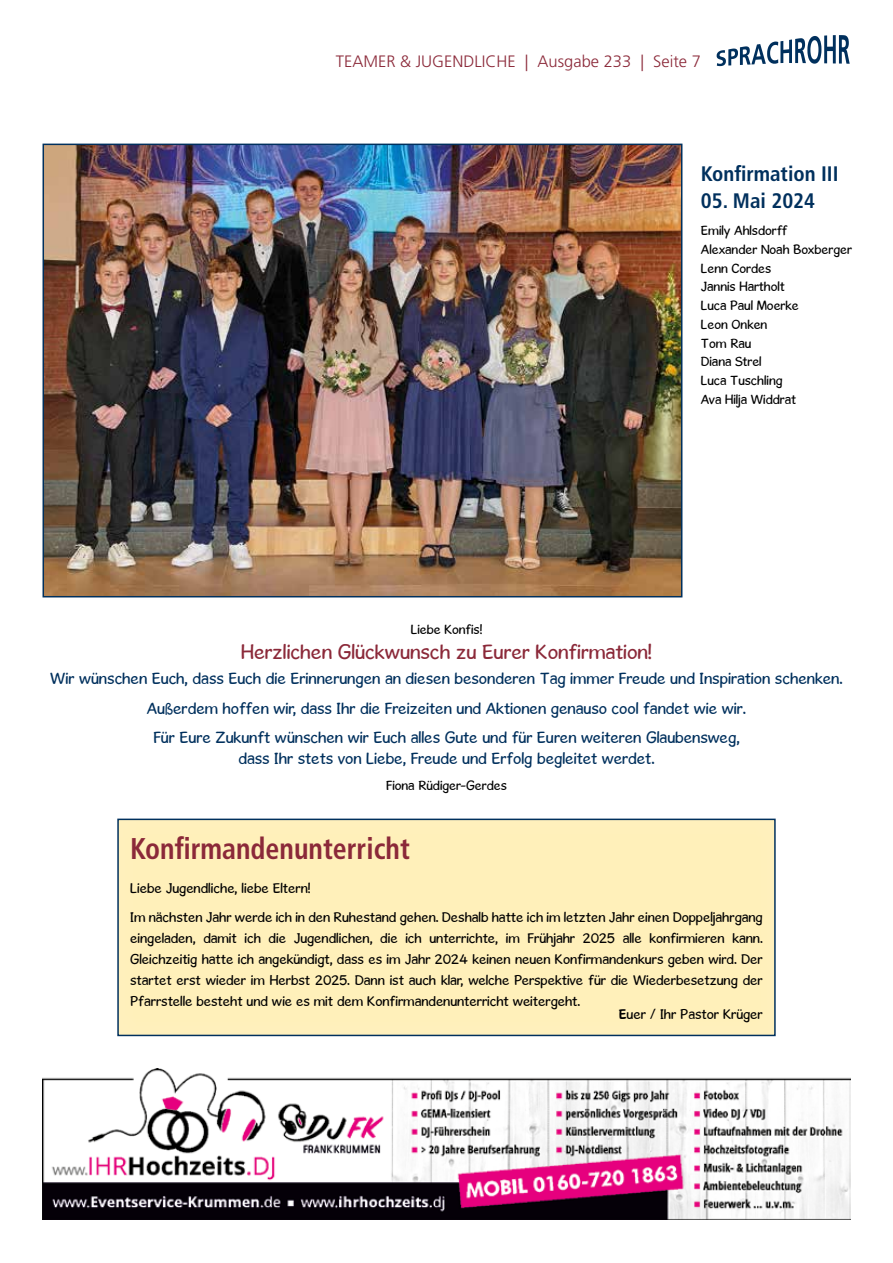
<style>
.page{position:relative;width:893px;height:1263px;background:#fff}
.page>*{position:absolute;margin:0;border:0;box-sizing:border-box;transform-origin:0 0}
.t1{font:700 condensed 30px "Frutiger LT Pro";color:#8b2939;scale:.93 1}
.t2{font:21px "Gosmick Sans";color:#8b2939}
.t3{font:700 condensed 21px "Frutiger LT Pro";color:#00305d}
.t4{font:16.5px/29.5px "Gosmick Sans";color:#00305d;text-align:center}
.t5{font:300 16.5px "Frutiger LT Pro";color:#8b2939}
.t6{font:14.25px/21px "Gosmick Sans";color:#000}
.t7{font:13.5px/18.8px "Gosmick Sans";color:#000}
.s1{font-weight:700}
</style>
<div class="page">
<img style="left:46px;top:147px;width:633px;height:447px">
<div style="left:43px;top:144px;width:639px;height:453px;border:2px solid #00305d"></div>
<svg style="left:717px;top:35px;width:133px;height:31px"></svg>
<img style="left:43px;top:1068px;width:807px;height:152px">
<div style="left:97px;top:799px;width:698px;height:257px;background:#fff;opacity:.75"></div>
<div style="left:117px;top:819px;width:659px;height:217px;border:2px solid #00305d"></div>
<p class="t5" style="left:336px;top:51px;width:366px">TEAMER &amp; JUGENDLICHE | Ausgabe 233 | Seite 7</p>
<h2 class="t3" style="left:701px;top:161px;width:139px">Konfirmation III</h2>
<h2 class="t3" style="left:701px;top:188px;width:116px">05. Mai 2024</h2>
<p class="t7" style="left:701px;top:221px;width:153px">Emily Ahlsdorff<br>Alexander Noah Boxberger<br>Lenn Cordes<br>Jannis Hartholt<br>Luca Paul Moerke<br>Leon Onken<br>Tom Rau<br>Diana Strel<br>Luca Tuschling<br>Ava Hilja Widdrat</p>
<p class="t7" style="left:411px;top:620px;width:73px">Liebe Konfis!</p>
<h2 class="t2" style="left:241px;top:639px;width:412px">Herzlichen Glückwunsch zu Eurer Konfirmation!</h2>
<p class="t4" style="left:50px;top:664px;width:794px">Wir wünschen Euch, dass Euch die Erinnerungen an diesen besonderen Tag immer Freude und Inspiration schenken.<br>Außerdem hoffen wir, dass Ihr die Freizeiten und Aktionen genauso cool fandet wie wir.<br>Für Eure Zukunft wünschen wir Euch alles Gute und für Euren weiteren Glaubensweg,</p>
<p class="t4" style="left:238px;top:744px;width:418px">dass Ihr stets von Liebe, Freude und Erfolg begleitet werdet.</p>
<p class="t7" style="left:386px;top:775px;width:122px">Fiona Rüdiger-Gerdes</p>
<h1 class="t1" style="left:130px;top:831px;width:302px">Konfirmandenunterricht</h1>
<p class="t6" style="left:130px;top:873px;width:634px;line-height:29.5px">Liebe Jugendliche, liebe Eltern!<br>Im nächsten Jahr werde ich in den Ruhestand gehen. Deshalb hatte ich im letzten Jahr einen Doppeljahrgang</p>
<p class="t6" style="left:130px;top:928px;width:634px;text-align:justify">eingeladen, damit ich die Jugendlichen, die ich unterrichte, im Frühjahr 2025 alle konfirmieren kann.<br>Gleichzeitig hatte ich angekündigt, dass es im Jahr 2024 keinen neuen Konfirmandenkurs geben wird. Der startet erst wieder im Herbst 2025. Dann ist auch klar, welche Perspektive für die Wiederbesetzung der Pfarrstelle besteht und wie es mit dem Konfirmandenunterricht weitergeht.</p>
<p class="t6" style="left:619px;top:1003px;width:145px"><span class="s1">E</span>uer / Ihr Pastor Krüger</p>
</div>
